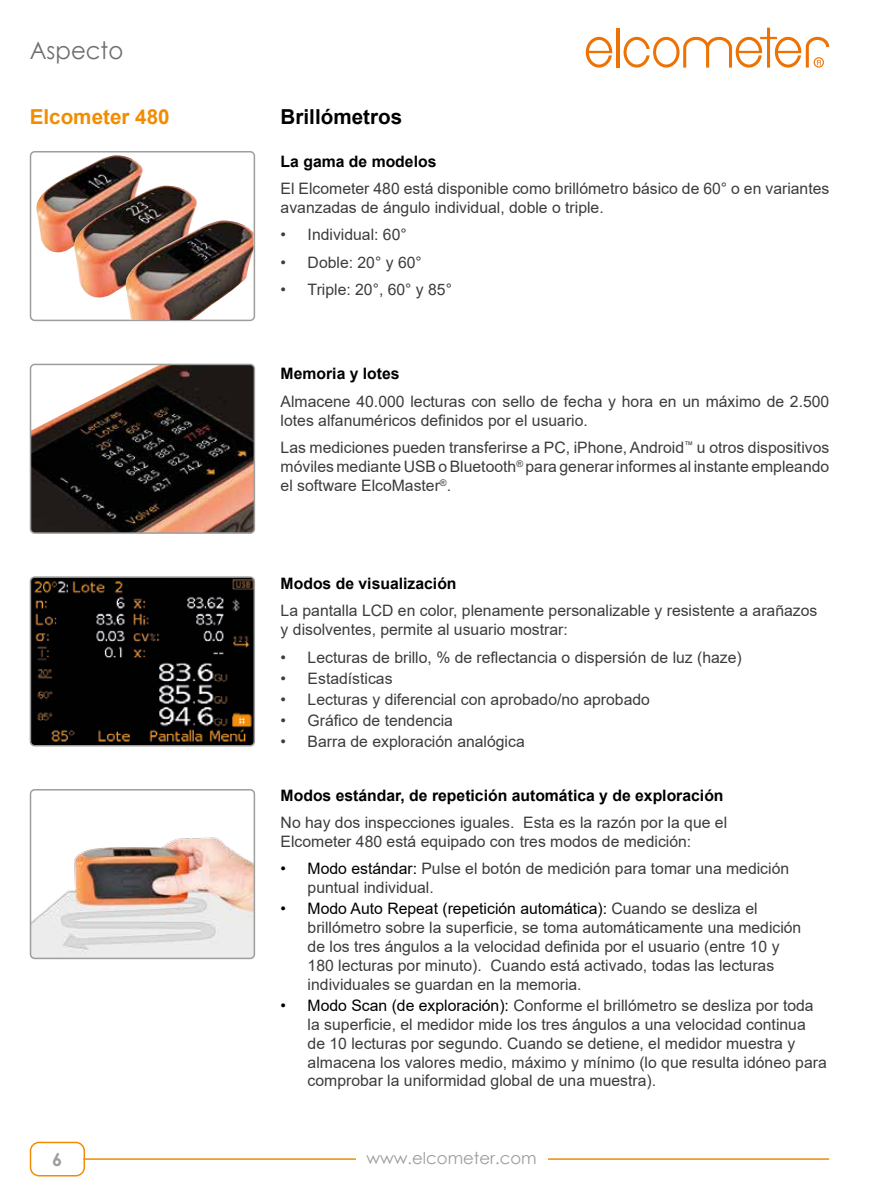
<style>
.page{position:relative;width:893px;height:1191px;background:#fff}
.page>*{position:absolute;margin:0;border:0;box-sizing:border-box;transform-origin:0 0}
.t1{font:24px "Century Gothic";color:#706f6f;scale:.95 1}
.t2{font:700 20.7px "Arial";color:#f28c00}
.t3{font:700 20.7px "Arial";color:#000}
.t4{font:700 18px "Century Gothic";color:#9d9d9c}
.t5{font:16.5px "Century Gothic";color:#9d9d9c}
.t6{font:15.75px/18.9px "Arial";color:#3c3c3b}
.t7{font:700 15.75px "Arial";color:#000}
.s1{color:#000}
</style>
<div class="page">
<hr style="left:616px;top:28px;width:3px;height:40px;background:#ee7203">
<svg style="left:586px;top:37px;width:26px;height:31px"></svg>
<svg style="left:623px;top:28px;width:206px;height:40px"></svg>
<div style="left:30px;top:1141px;width:55px;height:35px;border:2px solid #f28c00;border-radius:9px"></div>
<hr style="left:83px;top:1158px;width:746px;height:1px;background:#f28c00">
<div style="left:356px;top:1139px;width:192px;height:32px;background:#fff"></div>
<img style="left:31px;top:364px;width:223px;height:167px">
<div style="left:30px;top:364px;width:225px;height:170px;border:2px solid #9d9d9c;border-radius:4px"></div>
<img style="left:30px;top:579px;width:222px;height:166px">
<div style="left:30px;top:576px;width:225px;height:170px;border:2px solid #9d9d9c;border-radius:4px"></div>
<img style="left:33px;top:837px;width:219px;height:119px">
<div style="left:30px;top:789px;width:225px;height:170px;border:2px solid #9d9d9c;border-radius:4px"></div>
<img style="left:36px;top:155px;width:107px;height:98px">
<div style="left:30px;top:151px;width:225px;height:170px;border:2px solid #9d9d9c;border-radius:4px"></div>
<img style="left:74px;top:186px;width:123px;height:112px">
<img style="left:125px;top:221px;width:129px;height:99px">
<h1 class="t1" style="left:30px;top:34px;width:100px">Aspecto</h1>
<h2 class="t2" style="left:30px;top:103px;width:141px">Elcometer 480</h2>
<h2 class="t3" style="left:281px;top:103px;width:123px">Brillómetros</h2>
<p class="t7" style="left:281px;top:150px;width:157px">La gama de modelos</p>
<p class="t6" style="left:281px;top:179px;width:550px">El Elcometer 480 está disponible como brillómetro básico de 60° o en variantes avanzadas de ángulo individual, doble o triple.</p>
<p class="t6" style="left:281px;top:225px;width:128px">• Individual: 60°</p>
<p class="t6" style="left:281px;top:253px;width:143px">• Doble: 20° y 60°</p>
<p class="t6" style="left:281px;top:280px;width:173px">• Triple: 20°, 60° y 85°</p>
<p class="t7" style="left:281px;top:363px;width:121px">Memoria y lotes</p>
<p class="t6" style="left:281px;top:392px;width:550px">Almacene 40.000 lecturas con sello de fecha y hora en un máximo de 2.500 lotes alfanuméricos definidos por el usuario.</p>
<p class="t6" style="left:281px;top:438px;width:550px;text-align:justify">Las mediciones pueden transferirse a PC, iPhone, Android<sup>™</sup> u otros dispositivos móviles mediante USB o Bluetooth<sup>®</sup> para generar informes al instante empleando el software ElcoMaster<sup>®</sup>.</p>
<p class="t7" style="left:281px;top:572px;width:177px">Modos de visualización</p>
<p class="t6" style="left:281px;top:601px;width:538px">La pantalla LCD en color, plenamente personalizable y resistente a arañazos y disolventes, permite al usuario mostrar:</p>
<p class="t6" style="left:281px;top:647px;width:463px">• Lecturas de brillo, % de reflectancia o dispersión de luz (haze)</p>
<p class="t6" style="left:281px;top:668px;width:113px">• Estadísticas</p>
<p class="t6" style="left:281px;top:689px;width:371px">• Lecturas y diferencial con aprobado/no aprobado</p>
<p class="t6" style="left:281px;top:710px;width:174px">• Gráfico de tendencia</p>
<p class="t6" style="left:281px;top:731px;width:246px">• Barra de exploración analógica</p>
<p class="t7" style="left:281px;top:784px;width:444px">Modos estándar, de repetición automática y de exploración</p>
<p class="t6" style="left:281px;top:813px;width:448px">No hay dos inspecciones iguales. Esta es la razón por la que el<br>Elcometer 480 está equipado con tres modos de medición:</p>
<p class="t6" style="left:308px;top:859px;width:483px;text-indent:-27px"><span class="s1">• Modo estándar:</span> Pulse el botón de medición para tomar una medición puntual individual.</p>
<p class="t6" style="left:308px;top:899px;width:495px;text-indent:-27px"><span class="s1">• Modo Auto Repeat (repetición automática):</span> Cuando se desliza el brillómetro sobre la superficie, se toma automáticamente una medición de los tres ángulos a la velocidad definida por el usuario (entre 10 y 180 lecturas por minuto). Cuando está activado, todas las lecturas individuales se guardan en la memoria.</p>
<p class="t6" style="left:308px;top:995px;width:521px;text-indent:-27px"><span class="s1">• Modo Scan (de exploración):</span> Conforme el brillómetro se desliza por toda la superficie, el medidor mide los tres ángulos a una velocidad continua de 10 lecturas por segundo. Cuando se detiene, el medidor muestra y almacena los valores medio, máximo y mínimo (lo que resulta idóneo para comprobar la uniformidad global de una muestra).</p>
<p class="t4" style="left:52px;top:1145px;width:12px">6</p>
<p class="t5" style="left:366px;top:1146px;width:172px">www.elcometer.com</p>
</div>
